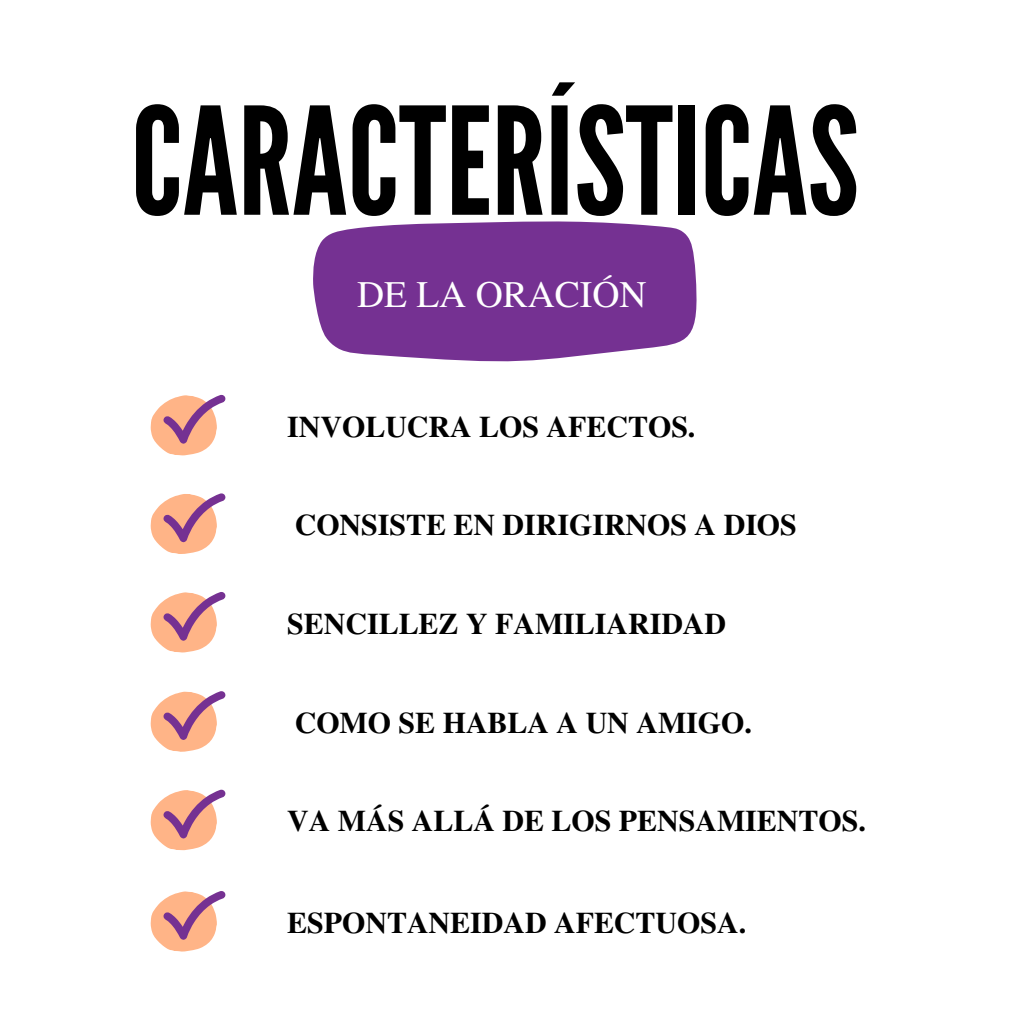
<style>
.page{position:relative;width:1013px;height:1013px;background:#fff}
.page>*{position:absolute;margin:0;border:0;box-sizing:border-box;transform-origin:0 0}
.t1{font:148.75px "League Gothic";color:#000}
.t2{font:37.5px "Te X Gyre Termes";color:#fff}
.t3{font:700 29.88px "Te X Gyre Termes";color:#000}
</style>
<div class="page">
<svg style="left:150px;top:394px;width:75px;height:62px"></svg>
<svg style="left:150px;top:493px;width:75px;height:61px"></svg>
<svg style="left:150px;top:592px;width:75px;height:61px"></svg>
<svg style="left:150px;top:691px;width:75px;height:61px"></svg>
<svg style="left:150px;top:789px;width:75px;height:62px"></svg>
<svg style="left:313px;top:221px;width:384px;height:141px;background:#82459c"></svg>
<svg style="left:150px;top:891px;width:75px;height:61px"></svg>
<h1 class="t1" style="left:131px;top:76px;width:729px">CARACTERÍSTICAS</h1>
<p class="t2" style="left:357px;top:267px;width:291px">DE LA ORACIÓN</p>
<p class="t3" style="left:287px;top:403px;width:410px">INVOLUCRA LOS AFECTOS.</p>
<p class="t3" style="left:295px;top:501px;width:503px">CONSISTE EN DIRIGIRNOS A DIOS</p>
<p class="t3" style="left:287px;top:600px;width:440px">SENCILLEZ Y FAMILIARIDAD</p>
<p class="t3" style="left:295px;top:699px;width:459px">COMO SE HABLA A UN AMIGO.</p>
<p class="t3" style="left:287px;top:798px;width:580px">VA MÁS ALLÁ DE LOS PENSAMIENTOS.</p>
<p class="t3" style="left:287px;top:899px;width:460px">ESPONTANEIDAD AFECTUOSA.</p>
</div>
